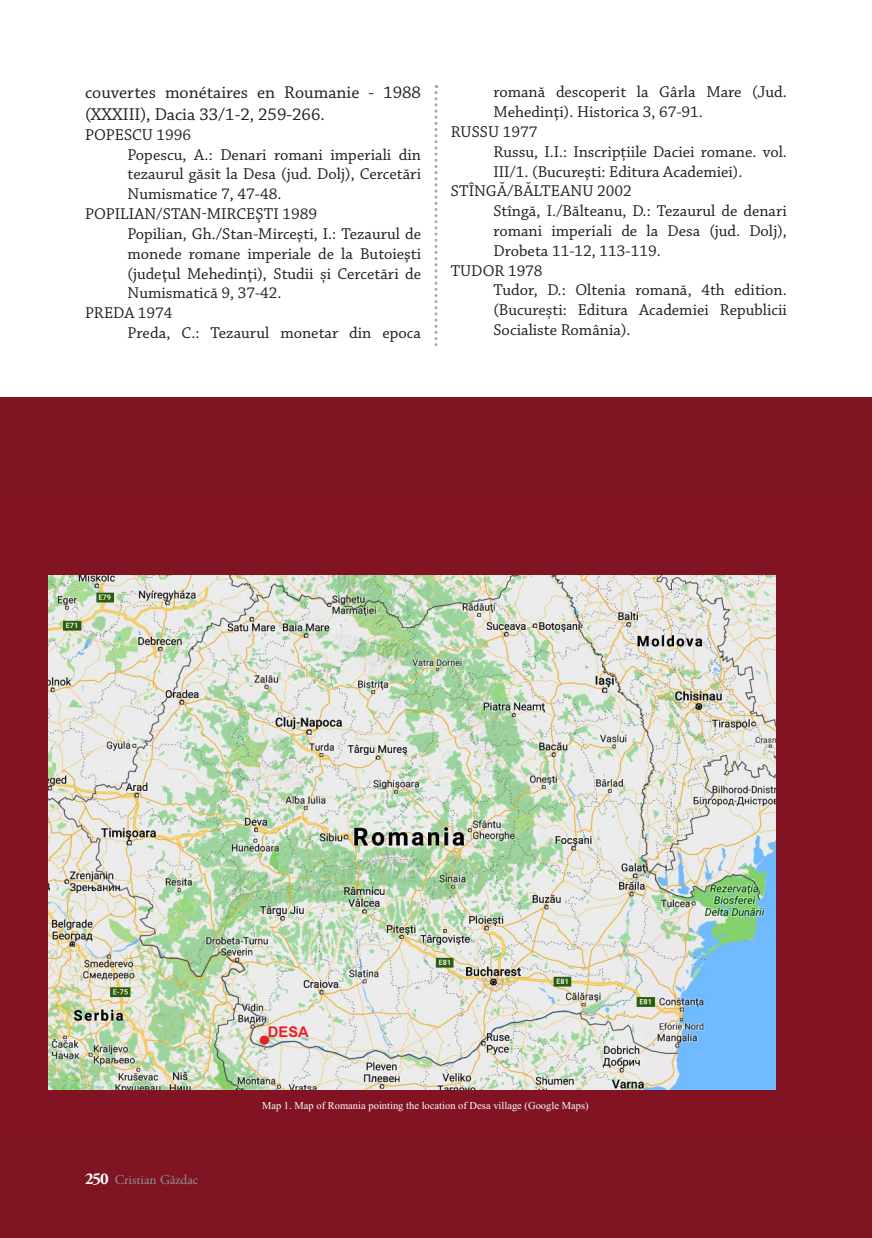
<style>
.page{position:relative;width:872px;height:1238px;background:#fff}
.page>*{position:absolute;margin:0;border:0;box-sizing:border-box;transform-origin:0 0}
.Continutul_articolul{font:18px/21.6px "Chaparral Pro";color:#231f20}
.Referinte_2{font:16.5px/19.8px "Chaparral Pro";color:#231f20;text-align:justify}
.Referinte_1{font:16.5px "Chaparral Pro";color:#231f20}
.Continutul_articolul-2{font:700 16.5px "Adobe Garamond Pro";color:#fff}
.t1{font:700 14.7px "Arial";color:#ee1d23}
.Continutul_articolul-3{font:13.5px "Adobe Garamond Pro";color:#939598}
.t2{font:10.5px "Times New Roman";color:#fff}
</style>
<div class="page">
<svg style="left:434px;top:85px;width:3px;height:261px"></svg>
<div style="left:0;top:397px;width:872px;height:840px;background:#801423"></div>
<img style="left:48px;top:575px;width:727px;height:514px">
<div style="left:260px;top:1035px;width:9px;height:9px;background:#ee1d23;border-radius:50%"></div>
<div style="left:260px;top:1035px;width:9px;height:9px;border:1px solid #ee1d23;border-radius:50%"></div>
<p class="Continutul_articolul" style="left:85px;top:83px;width:337px">couvertes monétaires en Roumanie - 1988 (XXXIII), Dacia 33/1-2, 259-266.</p>
<p class="Referinte_1" style="left:85px;top:125px;width:108px">POPESCU 1996</p>
<p class="Referinte_2" style="left:128px;top:145px;width:295px">Popescu, A.: Denari romani imperiali din tezaurul găsit la Desa (jud. Dolj), Cercetări Numismatice 7, 47-48.</p>
<p class="Referinte_1" style="left:85px;top:205px;width:233px">POPILIAN/STAN-MIRCEŞTI 1989</p>
<p class="Referinte_2" style="left:128px;top:224px;width:295px">Popilian, Gh./Stan-Mirceşti, I.: Tezaurul de monede romane imperiale de la Butoieşti (judeţul Mehedinţi), Studii și Cercetări de Numismatică 9, 37-42.</p>
<p class="Referinte_1" style="left:85px;top:304px;width:89px">PREDA 1974</p>
<p class="Referinte_2" style="left:128px;top:323px;width:295px">Preda, C.: Tezaurul monetar din epoca</p>
<p class="Referinte_2" style="left:493px;top:83px;width:295px">romană descoperit la Gârla Mare (Jud.<br>Mehedinţi). Historica 3, 67-91.</p>
<p class="Referinte_1" style="left:451px;top:122px;width:88px">RUSSU 1977</p>
<p class="Referinte_2" style="left:493px;top:142px;width:295px">Russu, I.I.: Inscripțiile Daciei romane. vol.<br>III/1. (Bucureşti: Editura Academiei).</p>
<p class="Referinte_1" style="left:451px;top:182px;width:182px">STÎNGĂ/BĂLTEANU 2002</p>
<p class="Referinte_2" style="left:493px;top:202px;width:295px">Stîngă, I./Bălteanu, D.: Tezaurul de denari romani imperiali de la Desa (jud. Dolj), Drobeta 11-12, 113-119.</p>
<p class="Referinte_1" style="left:451px;top:261px;width:93px">TUDOR 1978</p>
<p class="Referinte_2" style="left:493px;top:281px;width:295px">Tudor, D.: Oltenia romană, 4th edition. (București: Editura Academiei Republicii Socialiste România).</p>
<p class="t1" style="left:268px;top:1021px;width:42px">DESA</p>
<p class="Continutul_articolul-2" style="left:85px;top:1169px;width:25px">250</p>
<p class="Continutul_articolul-3" style="left:115px;top:1171px;width:85px">Cristian Găzdac</p>
<p class="t2" style="left:262px;top:1097px;width:328px">Map 1. Map of Romania pointing the location of Desa village (Google Maps)</p>
</div>
